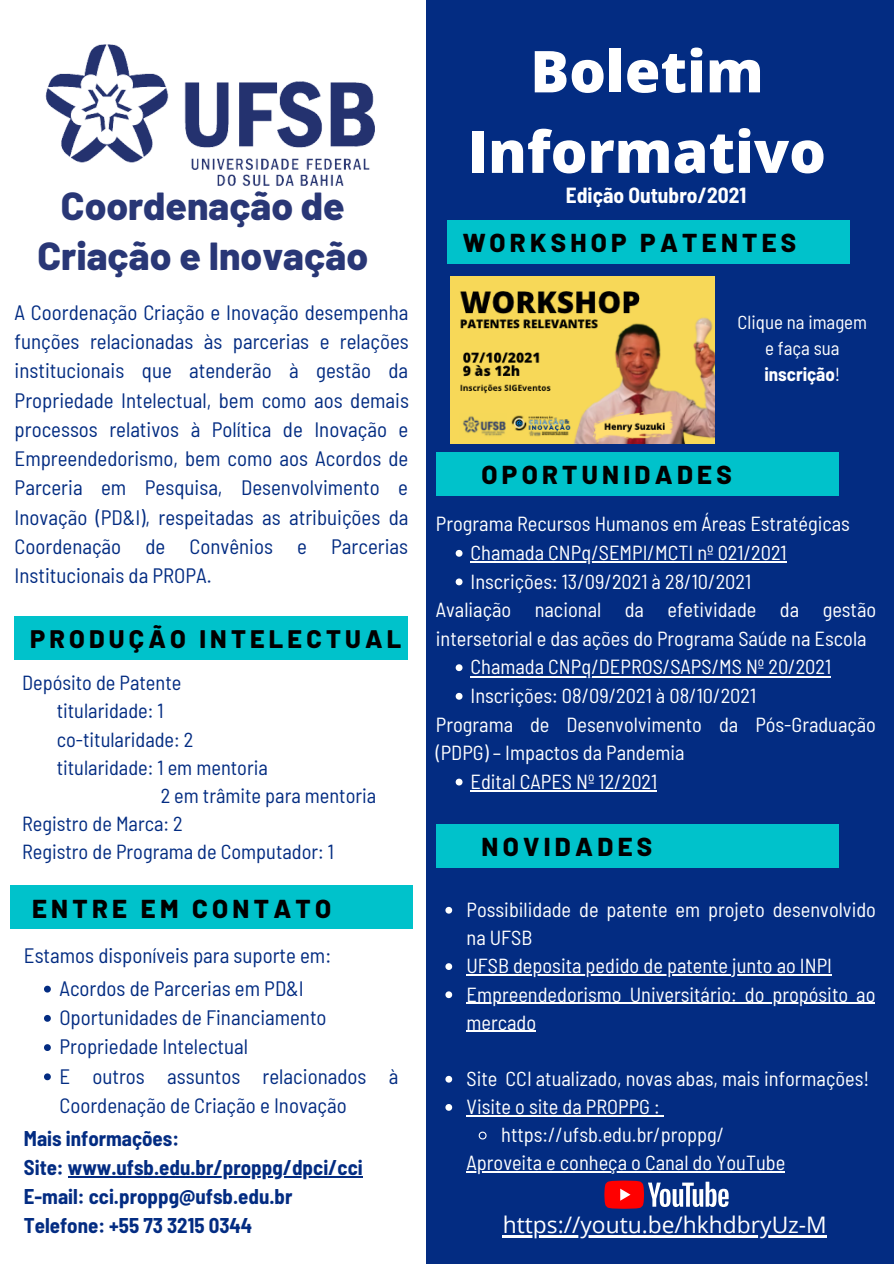
<style>
.page{position:relative;width:894px;height:1264px;background:#fff}
.page>*{position:absolute;margin:0;border:0;box-sizing:border-box;transform-origin:0 0}
.t1{font:800 57.75px "Open Sans";color:#fff}
.t2{font:800 39px/49.5px "Barlow";color:#293776;text-align:center}
.t3{font:800 25.8px "Barlow";letter-spacing:.165em;color:#000}
.t4{font:800 25.35px "Barlow";letter-spacing:.165em;color:#000}
.t5{font:22.8px "Open Sans";color:#fff}
.t6{font:700 semi-condensed 21.3px "Barlow";color:#fff}
.t7{font:semi-condensed 20.85px/29.2px "Barlow";color:#032c82;text-align:justify}
.t8{font:700 semi-condensed 20.85px "Barlow";color:#032c82}
.t9{font:semi-condensed 20.4px/28.2px "Barlow";color:#fff}
.t10{font:semi-condensed 20.4px "Barlow";color:#032c82}
.t11{font:semi-condensed 18.9px/26px "Barlow";color:#fff;text-align:center}
.s1{font-weight:700}
</style>
<div class="page">
<div style="left:426px;top:0;width:467px;height:1263px;background:#032c82"></div>
<div style="left:436px;top:823px;width:402px;height:44px;background:#00c2cb"></div>
<img style="left:45px;top:44px;width:330px;height:142px">
<div style="left:10px;top:885px;width:402px;height:43px;background:#00c2cb"></div>
<div style="left:15px;top:616px;width:393px;height:44px;background:#00c2cb"></div>
<div style="left:447px;top:220px;width:402px;height:44px;background:#00c2cb"></div>
<svg style="left:604px;top:1180px;width:124px;height:28px"></svg>
<div style="left:436px;top:451px;width:402px;height:44px;background:#00c2cb"></div>
<img style="left:451px;top:277px;width:263px;height:166px">
<svg style="left:44px;top:985px;width:7px;height:7px"></svg>
<svg style="left:44px;top:1014px;width:7px;height:7px"></svg>
<svg style="left:44px;top:1044px;width:7px;height:6px"></svg>
<svg style="left:44px;top:1073px;width:7px;height:7px"></svg>
<hr style="left:68px;top:1176px;width:294px;height:1px;background:#032c82">
<svg style="left:445px;top:906px;width:7px;height:7px"></svg>
<svg style="left:445px;top:963px;width:7px;height:6px"></svg>
<hr style="left:466px;top:974px;width:365px;height:1px;background:#fff">
<svg style="left:445px;top:991px;width:7px;height:7px"></svg>
<hr style="left:466px;top:1002px;width:409px;height:1px;background:#fff">
<hr style="left:466px;top:1030px;width:70px;height:1px;background:#fff">
<svg style="left:445px;top:1075px;width:7px;height:7px"></svg>
<svg style="left:445px;top:1104px;width:7px;height:6px"></svg>
<hr style="left:466px;top:1115px;width:193px;height:1px;background:#fff">
<svg style="left:478px;top:1131px;width:9px;height:9px"></svg>
<hr style="left:466px;top:1171px;width:319px;height:1px;background:#fff">
<hr style="left:502px;top:1235px;width:324px;height:2px;background:#fff">
<svg style="left:455px;top:550px;width:7px;height:6px"></svg>
<hr style="left:470px;top:561px;width:316px;height:2px;background:#fff">
<svg style="left:455px;top:578px;width:7px;height:7px"></svg>
<svg style="left:455px;top:664px;width:7px;height:7px"></svg>
<hr style="left:470px;top:675px;width:361px;height:2px;background:#fff">
<svg style="left:455px;top:693px;width:7px;height:6px"></svg>
<svg style="left:455px;top:778px;width:7px;height:7px"></svg>
<hr style="left:470px;top:790px;width:187px;height:2px;background:#fff">
<p class="t2" style="left:37px;top:179px;width:332px">Coordenação de<br>Criação e Inovação</p>
<p class="t7" style="left:15px;top:297px;width:396px">A Coordenação Criação e Inovação desempenha funções relacionadas às parcerias e relações institucionais que atenderão à gestão da Propriedade Intelectual, bem como aos demais processos relativos à Política de Inovação e Empreendedorismo, bem como aos Acordos de Parceria em Pesquisa, Desenvolvimento e Inovação (PD&amp;I), respeitadas as atribuições da Coordenação de Convênios e Parcerias Institucionais da PROPA.</p>
<p class="t4" style="left:30px;top:622px;width:372px">PRODUÇÃO INTELECTUAL</p>
<p class="t10" style="left:22px;top:670px;width:161px">Depósito de Patente</p>
<p class="t10" style="left:57px;top:698px;width:108px">titularidade: 1</p>
<p class="t10" style="left:57px;top:726px;width:138px">co-titularidade: 2</p>
<p class="t10" style="left:57px;top:754px;width:212px">titularidade: 1 em mentoria</p>
<p class="t10" style="left:161px;top:782px;width:217px">2 em trâmite para mentoria</p>
<p class="t10" style="left:22px;top:810px;width:162px">Registro de Marca: 2</p>
<p class="t10" style="left:22px;top:838px;width:313px">Registro de Programa de Computador: 1</p>
<p class="t3" style="left:32px;top:891px;width:300px">ENTRE EM CONTATO</p>
<p class="t7" style="left:24px;top:939px;width:308px">Estamos disponíveis para suporte em:</p>
<p class="t7" style="left:59px;top:972px;width:246px">Acordos de Parcerias em PD&amp;I</p>
<p class="t7" style="left:59px;top:1002px;width:268px">Oportunidades de Financiamento</p>
<p class="t7" style="left:59px;top:1031px;width:190px">Propriedade Intelectual</p>
<p class="t7" style="left:59px;top:1060px;width:340px">E outros assuntos relacionados à<br>Coordenação de Criação e Inovação</p>
<p class="t8" style="left:24px;top:1124px;width:156px">Mais informações:</p>
<p class="t8" style="left:24px;top:1154px;width:340px">Site: www.ufsb.edu.br/proppg/dpci/cci</p>
<p class="t8" style="left:24px;top:1183px;width:270px">E-mail: cci.proppg@ufsb.edu.br</p>
<p class="t8" style="left:24px;top:1212px;width:230px">Telefone: +55 73 3215 0344</p>
<p class="t1" style="left:530px;top:31px;width:235px">Boletim</p>
<p class="t1" style="left:468px;top:111px;width:359px">Informativo</p>
<p class="t6" style="left:565px;top:181px;width:182px">Edição Outubro/2021</p>
<p class="t3" style="left:463px;top:227px;width:335px">WORKSHOP PATENTES</p>
<p class="t11" style="left:737px;top:308px;width:131px">Clique na imagem e faça sua <span class="s1">inscrição</span>!</p>
<p class="t3" style="left:481px;top:458px;width:252px">OPORTUNIDADES</p>
<p class="t9" style="left:436px;top:509px;width:415px">Programa Recursos Humanos em Áreas Estratégicas</p>
<p class="t9" style="left:470px;top:538px;width:317px">Chamada CNPq/SEMPI/MCTI nº 021/2021</p>
<p class="t9" style="left:470px;top:566px;width:282px">Inscrições: 13/09/2021 à 28/10/2021</p>
<p class="t9" style="left:436px;top:594px;width:441px;line-height:28.7px">Avaliação nacional da efetividade da gestão intersetorial e das ações do Programa Saúde na Escola</p>
<p class="t9" style="left:470px;top:652px;width:362px">Chamada CNPq/DEPROS/SAPS/MS Nº 20/2021</p>
<p class="t9" style="left:470px;top:680px;width:287px">Inscrições: 08/09/2021 à 08/10/2021</p>
<p class="t9" style="left:436px;top:709px;width:441px;line-height:28.7px">Programa de Desenvolvimento da Pós-Graduação (PDPG) – Impactos da Pandemia</p>
<p class="t9" style="left:470px;top:766px;width:188px">Edital CAPES Nº 12/2021</p>
<p class="t3" style="left:481px;top:830px;width:172px">NOVIDADES</p>
<p class="t9" style="left:466px;top:894px;width:411px">Possibilidade de patente em projeto desenvolvido na UFSB</p>
<p class="t9" style="left:466px;top:951px;width:367px">UFSB deposita pedido de patente junto ao INPI</p>
<p class="t9" style="left:466px;top:979px;width:410px">Empreendedorismo Universitário: do propósito ao mercado</p>
<p class="t9" style="left:466px;top:1063px;width:404px">Site CCI atualizado, novas abas, mais informações!</p>
<p class="t9" style="left:466px;top:1091px;width:195px">Visite o site da PROPPG :</p>
<p class="t9" style="left:501px;top:1120px;width:224px">https://ufsb.edu.br/proppg/</p>
<p class="t9" style="left:466px;top:1148px;width:320px">Aproveita e conheça o Canal do YouTube</p>
<p class="t5" style="left:502px;top:1208px;width:325px">https://youtu.be/hkhdbryUz-M</p>
</div>
